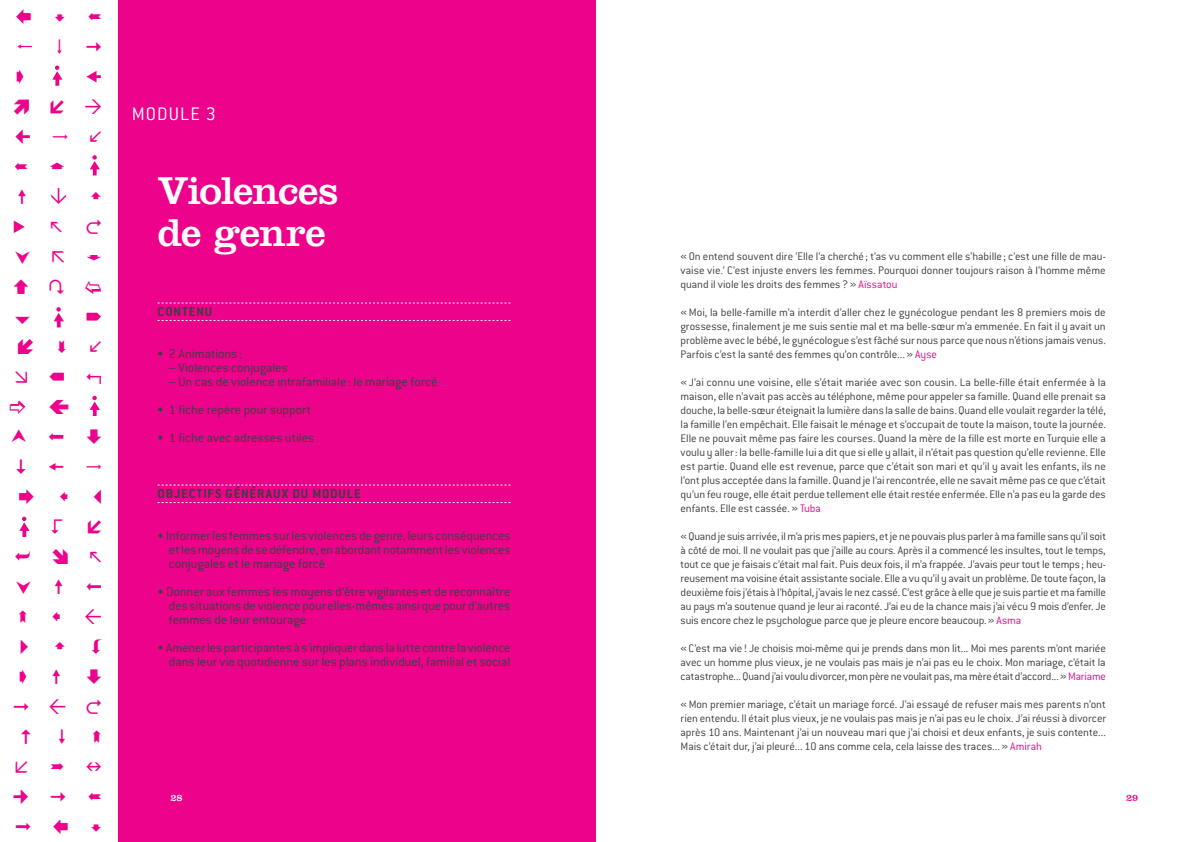
<style>
.page{position:relative;width:1191px;height:842px;background:#fff}
.page>*{position:absolute;margin:0;border:0;box-sizing:border-box;transform-origin:0 0}
.t1{font:40.3px/42px "Clarendon";letter-spacing:-.02em;color:#fff}
.t2{font:300 20px "Conduit ITC";color:#fff}
.t3{font:300 14px/14px "Conduit ITC";letter-spacing:-.005em;color:#3e3e3f;text-align:justify}
.t4{font:700 14px "Conduit ITC";letter-spacing:.065em;color:#3e3e3f}
.t5{font:300 12px/14px "Conduit ITC";letter-spacing:-.005em;color:#3e3e3f;text-align:justify}
.t6{font:10px "Clarendon";color:#fff}
.t7{font:10px "Clarendon";color:#ed028c}
.s1{color:#ed028c}
</style>
<div class="page">
<div style="left:118px;top:0;width:477px;height:842px;background:#ed028c"></div>
<svg style="left:158px;top:303px;width:352px;height:1px"></svg>
<svg style="left:158px;top:320px;width:352px;height:1px"></svg>
<svg style="left:158px;top:485px;width:352px;height:1px"></svg>
<svg style="left:158px;top:502px;width:352px;height:1px"></svg>
<svg style="left:52px;top:65px;width:11px;height:21px"></svg>
<svg style="left:89px;top:155px;width:11px;height:20px"></svg>
<svg style="left:53px;top:307px;width:11px;height:20px"></svg>
<svg style="left:90px;top:396px;width:10px;height:20px"></svg>
<svg style="left:19px;top:517px;width:11px;height:20px"></svg>
<h2 class="t2" style="left:132px;top:103px;width:37px">module</h2>
<h2 class="t2" style="left:206px;top:103px;width:12px">3</h2>
<h1 class="t1" style="left:157px;top:169px;width:182px">Violences de genre</h1>
<p class="t4" style="left:158px;top:303px;width:56px">CONTENU</p>
<p class="t3" style="left:158px;top:347px;width:86px">• 2 Animations :</p>
<p class="t3" style="left:169px;top:361px;width:120px">– Violences conjugales</p>
<p class="t3" style="left:169px;top:375px;width:270px">– Un cas de violence intrafamiliale : le mariage forcé</p>
<p class="t3" style="left:158px;top:403px;width:155px">• 1 fiche repère pour support</p>
<p class="t3" style="left:158px;top:431px;width:158px">• 1 fiche avec adresses utiles</p>
<p class="t4" style="left:158px;top:485px;width:205px">OBJECTIFS GÉNÉRAUX DU MODULE</p>
<p class="t3" style="left:169px;top:529px;width:343px;text-indent:-11px">• Informerles femmes surles violences de genre, leurs conséquences et les moyens de se défendre, en abordant notamment les violences conjugales et le mariage forcé</p>
<p class="t3" style="left:169px;top:585px;width:343px;text-indent:-11px">• Donner aux femmes les moyens d’être vigilantes et de reconnaître des situations de violence pour elles-mêmes ainsi que pour d’autres femmes de leur entourage</p>
<p class="t3" style="left:158px;top:641px;width:354px;text-align:right">• Amenerlesparticipantes à s’impliquerdans la lutte contre la violence dans leur vie quotidienne sur les plans individuel, familial et social</p>
<p class="t5" style="left:680px;top:249px;width:427px">« On entend souvent dire ‘Elle l’a cherché ; t’as vu comment elle s’habille ; c’est une fille de mau&shy;vaise vie.’ C’est injuste envers les femmes. Pourquoi donner toujours raison à l’homme même quand il viole les droits des femmes?» <span class="s1">Aïssatou</span></p>
<p class="t5" style="left:680px;top:305px;width:427px">«Moi, la belle-famille m’a interdit d’aller chez le gynécologue pendant les 8 premiers mois de grossesse, finalement je me suis sentie mal et ma belle-sœur m’a emmenée. En fait il y avait un problème avec le bébé, le gynécologue s’est fâché sur nous parce que nous n’étions jamais venus.<br>Parfois c’est la santé des femmes qu’on contrôle...» <span class="s1">Ayse</span></p>
<p class="t5" style="left:680px;top:375px;width:427px">«J’ai connu une voisine, elle s’était mariée avec son cousin. La belle-fille était enfermée à la maison, elle n’avait pas accès au téléphone, même pour appeler sa famille. Quand elle prenait sa douche, la belle-sœur éteignait la lumière dans la salle de bains. Quand elle voulait regarder la télé, la famille l’en empêchait. Elle faisait le ménage et s’occupait de toute la maison, toute la journée.<br>Elle ne pouvait même pas faire les courses. Quand la mère de la fille est morte en Turquie elle a voulu y aller: la belle-famille lui a dit que si elle y allait, il n’était pas question qu’elle revienne. Elle est partie. Quand elle est revenue, parce que c’était son mari et qu’il y avait les enfants, ils ne l’ont plus acceptée dans la famille. Quand je l’ai rencontrée, elle ne savait même pas ce que c’était qu’un feu rouge, elle était perdue tellement elle était restée enfermée. Elle n’a pas eu la garde des enfants. Elle est cassée.» <span class="s1">Tuba</span></p>
<p class="t5" style="left:680px;top:529px;width:427px">«Quand je suis arrivée, il m’a pris mes papiers, et je ne pouvais plus parler à ma famille sans qu’il soit à côté de moi. Il ne voulait pas que j’aille au cours. Après il a commencé les insultes, tout le temps, tout ce que je faisais c’était mal fait. Puis deux fois, il m’a frappée. J’avais peur tout le temps ; heu&shy;reusement ma voisine était assistante sociale. Elle a vu qu’il y avait un problème. De toute façon, la deuxième fois j’étais à l’hôpital, j’avais le nez cassé. C’est grâce à elle que je suis partie et ma famille au pays m’a soutenue quand je leur ai raconté. J’ai eu de la chance mais j’ai vécu 9 mois d’enfer. Je suis encore chez le psychologue parce que je pleure encore beaucoup.» <span class="s1">Asma</span></p>
<p class="t5" style="left:680px;top:641px;width:427px">«C’est ma vie! Je choisis moi-même qui je prends dans mon lit... Moi mes parents m’ont mariée avec un homme plus vieux, je ne voulais pas mais je n’ai pas eu le choix. Mon mariage, c’était la catastrophe... Quand j’ai voulu divorcer, mon père ne voulait pas, ma mère était d’accord...» <span class="s1">Mariame</span></p>
<p class="t5" style="left:680px;top:697px;width:427px">«Mon premier mariage, c’était un mariage forcé. J’ai essayé de refuser mais mes parents n’ont rien entendu. Il était plus vieux, je ne voulais pas mais je n’ai pas eu le choix. J’ai réussi à divorcer après 10 ans. Maintenant j’ai un nouveau mari que j’ai choisi et deux enfants, je suis contente...<br>Mais c’était dur, j’ai pleuré... 10 ans comme cela, cela laisse des traces...» <span class="s1">Amirah</span></p>
<p class="t6" style="left:170px;top:791px;width:14px">28</p>
<p class="t7" style="left:1126px;top:791px;width:14px">29</p>
</div>
